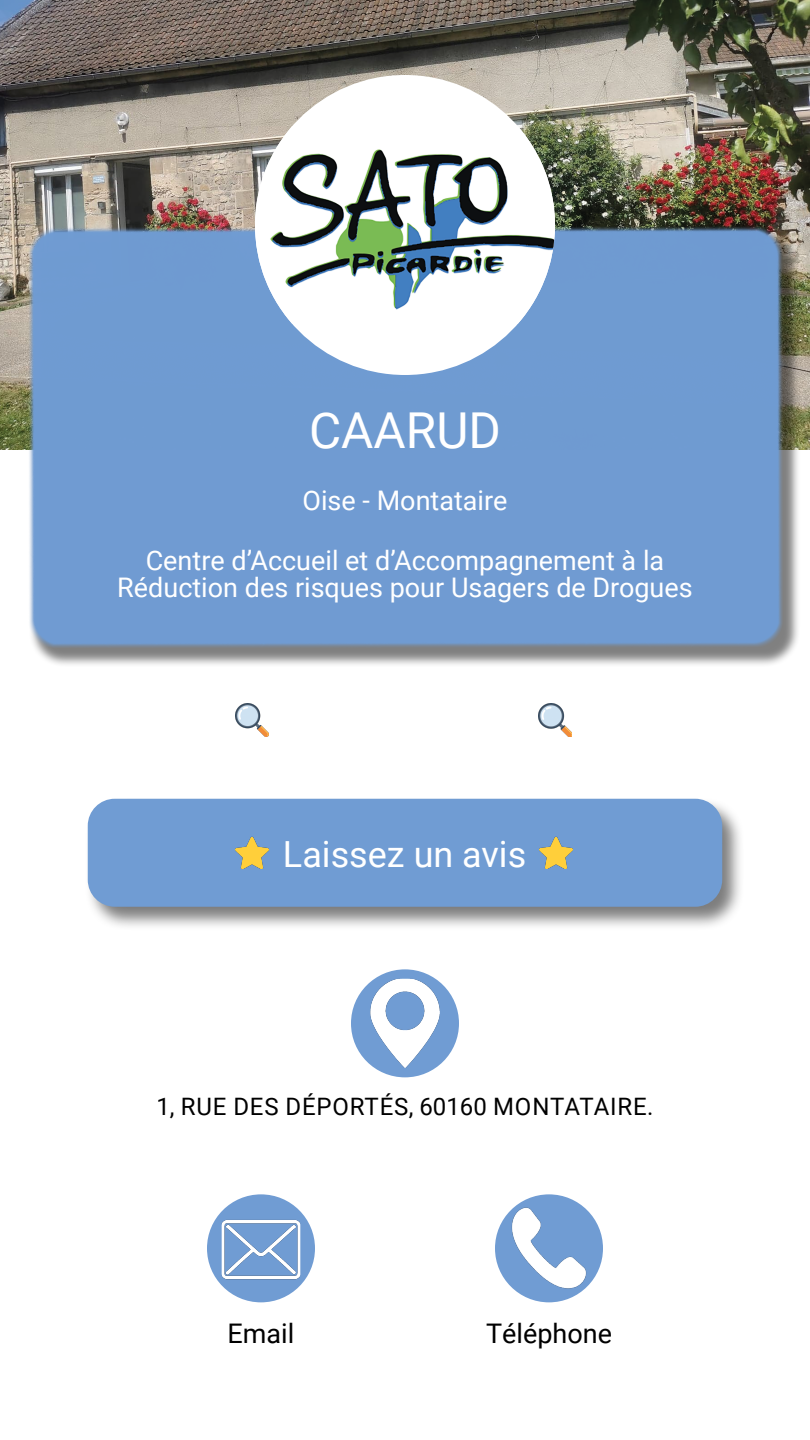
<style>
.page{position:relative;width:810px;height:1440px;background:#fff}
.page>*{position:absolute;margin:0;border:0;box-sizing:border-box;transform-origin:0 0}
.t1{font:49.5px "Roboto";color:#fff}
.t2{font:36px "Roboto";color:#fff}
.t3{font:27px/59.4px "Roboto";color:#fff;text-align:center}
.t4{font:27px "Roboto";color:#000}
.t5{font:24px "Roboto";letter-spacing:.035em;color:#000}
</style>
<div class="page">
<img style="left:0;top:0;width:810px;height:450px">
<div style="left:207px;top:1194px;width:108px;height:108px;background:#709cd3;border-radius:50%"></div>
<img style="left:222px;top:1210px;width:78px;height:79px">
<div style="left:351px;top:969px;width:108px;height:108px;background:#709cd3;border-radius:50%"></div>
<img style="left:360px;top:979px;width:90px;height:89px">
<div style="left:495px;top:1194px;width:108px;height:108px;background:#709cd3;border-radius:50%"></div>
<img style="left:510px;top:1206px;width:78px;height:85px">
<div style="left:28px;top:228px;width:773px;height:440px;background:#000;opacity:.5"></div>
<div style="left:27px;top:225px;width:756px;height:423px;background:#709cd3;border-radius:27px"></div>
<div style="left:255px;top:75px;width:300px;height:300px;background:#fff;border-radius:50%"></div>
<img style="left:255px;top:126px;width:300px;height:198px">
<div style="left:85px;top:798px;width:659px;height:133px;background:#000;opacity:.51"></div>
<div style="left:88px;top:799px;width:634px;height:108px;background:#709cd3;border-radius:27px"></div>
<img style="left:236px;top:837px;width:33px;height:32px">
<img style="left:539px;top:837px;width:33px;height:32px">
<img style="left:236px;top:704px;width:33px;height:32px">
<img style="left:538px;top:704px;width:34px;height:32px">
<h1 class="t1" style="left:309px;top:396px;width:193px">CAARUD</h1>
<p class="t3" style="left:146px;top:470px;width:520px">Oise - Montataire<br>Centre d’Accueil et d’Accompagnement à la</p>
<p class="t3" style="left:117px;top:556px;width:577px">Réduction des risques pour Usagers de Drogues</p>
<h2 class="t2" style="left:283px;top:829px;width:245px">Laissez un avis</h2>
<p class="t5" style="left:156px;top:1089px;width:499px">1, RUE DES DÉPORTÉS, 60160 MONTATAIRE.</p>
<p class="t4" style="left:228px;top:1314px;width:68px">Email</p>
<p class="t4" style="left:486px;top:1314px;width:127px">Téléphone</p>
</div>
